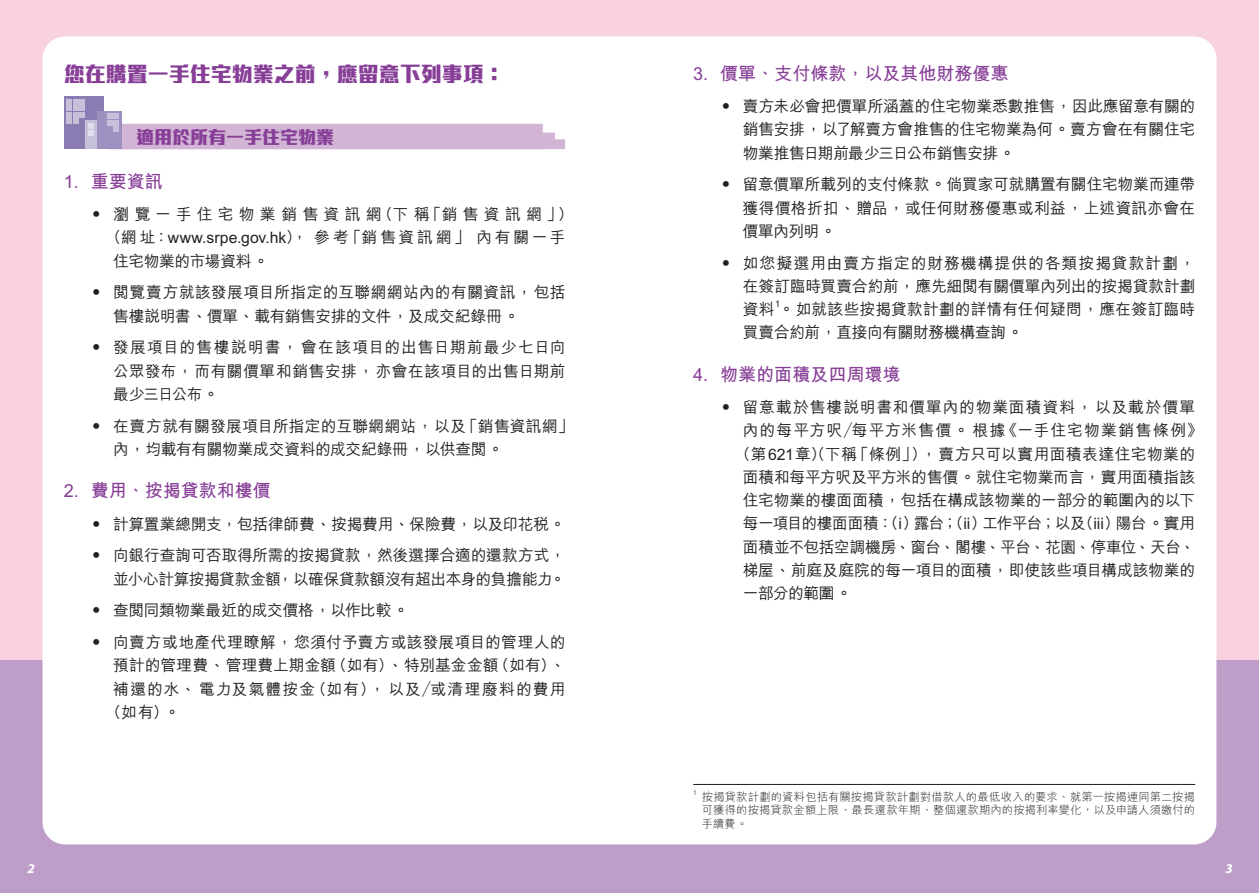
<style>
.page{position:relative;width:1259px;height:893px;background:#f9d2e2}
.page>*{position:absolute;margin:0;border:0;box-sizing:border-box;transform-origin:0 0}
.t1{font:800 21px "M Stiff Hei HK";color:#873e97}
.t2{font:700 18px "M Hei HK";color:#873e97}
.t3{font:800 18px "M Stiff Hei HK";color:#873e97}
.t4{font:500 15.75px/23.2px "M Hei HK";letter-spacing:-.005em;color:#231f20;text-align:justify}
.t5{font:500 15.75px "M Hei HK";letter-spacing:-.03em;color:#231f20}
.t6{font:500 15.75px "M Hei HK";letter-spacing:.075em;color:#231f20}
.t7{font:500 15.75px "M Hei HK";letter-spacing:.155em;color:#231f20}
.t8{font:500 15.75px "M Hei HK";letter-spacing:.03em;color:#231f20}
.t9{font:500 15.75px "M Hei HK";letter-spacing:.055em;color:#231f20}
.t10{font:500 15.75px "M Hei HK";letter-spacing:.35em;color:#231f20}
.t11{font:500 15.75px "M Hei HK";letter-spacing:-.025em;color:#231f20}
.t12{font:italic 700 13.5px "Myriad Pro";color:#fff}
.t13{font:300 11.25px/13.5px "M Hei HK";letter-spacing:.015em;color:#231f20;text-align:justify}
.t14{font:500 9.15px "M Hei HK";color:#231f20}
.t15{font:300 6.6px "M Hei HK";color:#231f20}
</style>
<div class="page">
<div style="left:0;top:660px;width:1259px;height:233px;background:#be9dc9"></div>
<div style="left:43px;top:36px;width:1173px;height:808px;background:#fff;border-radius:22px"></div>
<div style="left:64px;top:97px;width:39px;height:52px;background:#8b7bb3"></div>
<div style="left:85px;top:121px;width:25px;height:28px;background:#c7c0db"></div>
<div style="left:97px;top:111px;width:25px;height:38px;background:#9e90c0"></div>
<svg style="left:107px;top:114px;width:458px;height:35px"></svg>
<svg style="left:67px;top:99px;width:27px;height:37px"></svg>
<hr style="left:693px;top:784px;width:502px;height:1px;background:#231f20">
<h1 class="t1" style="left:64px;top:60px;width:443px">您在購置一手住宅物業之前，應留意下列事項：</h1>
<p class="t3" style="left:136px;top:125px;width:199px">適用於所有一手住宅物業</p>
<p class="t2" style="left:64px;top:168px;width:100px">1. 重要資訊</p>
<p class="t10" style="left:89px;top:203px;width:486px">‧ 瀏覽一手住宅物業銷售資訊網（下稱「銷售資訊網」）</p>
<p class="t7" style="left:105px;top:226px;width:462px">（網址：www.srpe.gov.hk），參考「銷售資訊網」內有關一手</p>
<p class="t11" style="left:113px;top:249px;width:157px">住宅物業的市場資料。</p>
<p class="t4" style="left:113px;top:280px;width:454px;text-indent:-25px">‧ 閱覽賣方就該發展項目所指定的互聯網網站內的有關資訊，包括售樓說明書、價單、載有銷售安排的文件，及成交紀錄冊。</p>
<p class="t4" style="left:113px;top:335px;width:454px;text-indent:-25px">‧ 發展項目的售樓說明書，會在該項目的出售日期前最少七日向公眾發布，而有關價單和銷售安排，亦會在該項目的出售日期前最少三日公布。</p>
<p class="t4" style="left:113px;top:413px;width:462px;text-indent:-25px">‧ 在賣方就有關發展項目所指定的互聯網網站，以及「銷售資訊網」內，均載有有關物業成交資料的成交紀錄冊，以供查閱。</p>
<p class="t2" style="left:64px;top:477px;width:208px">2. 費用、按揭貸款和樓價</p>
<p class="t4" style="left:89px;top:506px;width:478px;line-height:31.8px">‧ 計算置業總開支，包括律師費、按揭費用、保險費，以及印花稅。‧ 向銀行查詢可否取得所需的按揭貸款，然後選擇合適的還款方式，</p>
<p class="t4" style="left:89px;top:561px;width:478px;line-height:31.8px;text-align:left;text-indent:25px">並小心計算按揭貸款金額，以確保貸款額沒有超出本身的負擔能力。‧ 查閱同類物業最近的成交價格，以作比較。<br>‧ 向賣方或地產代理瞭解，您須付予賣方或該發展項目的管理人的</p>
<p class="t4" style="left:113px;top:652px;width:454px">預計的管理費、管理費上期金額（如有）、特別基金金額（如有）、</p>
<p class="t6" style="left:113px;top:677px;width:454px">補還的水、電力及氣體按金（如有），以及／或清理廢料的費用</p>
<p class="t4" style="left:105px;top:699px;width:76px">（如有）。</p>
<p class="t2" style="left:693px;top:60px;width:317px">3. 價單、支付條款，以及其他財務優惠</p>
<p class="t4" style="left:743px;top:93px;width:454px;text-indent:-25px">‧ 賣方未必會把價單所涵蓋的住宅物業悉數推售，因此應留意有關的銷售安排，以了解賣方會推售的住宅物業為何。賣方會在有關住宅物業推售日期前最少三日公布銷售安排。</p>
<p class="t4" style="left:743px;top:172px;width:454px;text-indent:-25px">‧ 留意價單所載列的支付條款。倘買家可就購置有關住宅物業而連帶獲得價格折扣、贈品，或任何財務優惠或利益，上述資訊亦會在價單內列明。</p>
<p class="t4" style="left:743px;top:250px;width:454px;text-indent:-25px">‧ 如您擬選用由賣方指定的財務機構提供的各類按揭貸款計劃，在簽訂臨時買賣合約前，應先細閱有關價單內列出的按揭貸款計劃資料。如就該些按揭貸款計劃的詳情有任何疑問，應在簽訂臨時</p>
<p class="t14" style="left:775px;top:297px;width:7px">1</p>
<p class="t4" style="left:743px;top:320px;width:282px">買賣合約前，直接向有關財務機構查詢。</p>
<p class="t2" style="left:693px;top:361px;width:209px">4. 物業的面積及四周環境</p>
<p class="t9" style="left:718px;top:396px;width:478px">‧ 留意載於售樓說明書和價單內的物業面積資料，以及載於價單</p>
<p class="t6" style="left:743px;top:419px;width:462px">內的每平方呎／每平方米售價。根據《一手住宅物業銷售條例》</p>
<p class="t8" style="left:735px;top:442px;width:462px">（第621章）（下稱「條例」），賣方只可以實用面積表達住宅物業的</p>
<p class="t4" style="left:743px;top:464px;width:454px">面積和每平方呎及平方米的售價。就住宅物業而言，實用面積指該</p>
<p class="t4" style="left:743px;top:487px;width:454px">住宅物業的樓面面積，包括在構成該物業的一部分的範圍內的以下</p>
<p class="t5" style="left:743px;top:512px;width:454px">每一項目的樓面面積：（i）露台；（ii）工作平台；以及（iii）陽台。實用</p>
<p class="t5" style="left:743px;top:535px;width:454px">面積並不包括空調機房、窗台、閣樓、平台、花園、停車位、天台、</p>
<p class="t4" style="left:743px;top:557px;width:454px">梯屋、前庭及庭院的每一項目的面積，即使該些項目構成該物業的</p>
<p class="t4" style="left:743px;top:580px;width:110px">一部分的範圍。</p>
<p class="t15" style="left:693px;top:789px;width:5px">1</p>
<p class="t13" style="left:702px;top:790px;width:495px">按揭貸款計劃的資料包括有關按揭貸款計劃對借款人的最低收入的要求、就第一按揭連同第二按揭可獲得的按揭貸款金額上限、最長還款年期、整個還款期內的按揭利率變化，以及申請人須繳付的手續費。</p>
<p class="t12" style="left:27px;top:861px;width:9px">2</p>
<p class="t12" style="left:1225px;top:861px;width:9px">3</p>
</div>
